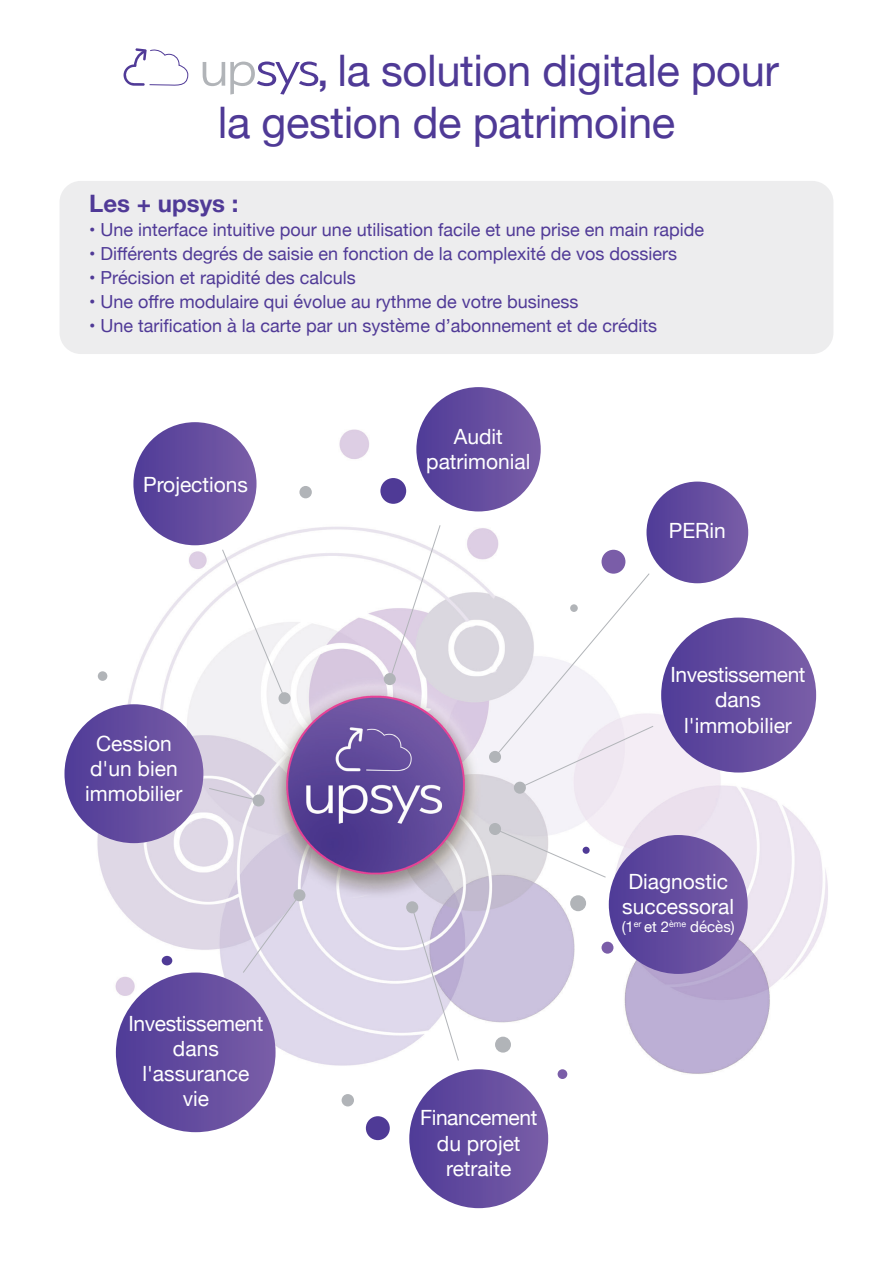
<style>
.page{position:relative;width:893px;height:1263px;background:#fff}
.page>*{position:absolute;margin:0;border:0;box-sizing:border-box;transform-origin:0 0}
.t1{font:43.5px/52.2px "Helvetica Neue";letter-spacing:-.01em;color:#4f3a96}
.t2{font:700 24px "Helvetica Neue";color:#503a97}
.t3{font:21px/25.2px "Helvetica Neue";color:#fff;text-align:center}
.t4{font:21px/25.2px "Helvetica Neue";letter-spacing:-.02em;color:#fff;text-align:center}
.t5{font:18px "Helvetica Neue";color:#503a97}
.t6{font:15px "Helvetica Neue";color:#fff}
.s1{font-weight:700;font-size:34.5px}
.s2{font-weight:700}
</style>
<div class="page">
<svg style="left:123px;top:48px;width:66px;height:38px"></svg>
<svg style="left:203px;top:62px;width:115px;height:33px"></svg>
<div style="left:60px;top:181px;width:773px;height:173px;background:#ededee;border-radius:21px"></div>
<img style="left:74px;top:387px;width:754px;height:818px">
<div style="left:416px;top:387px;width:125px;height:124px;background:linear-gradient(to right,#513d99,#7a5ea7);border-radius:62px"></div>
<div style="left:133px;top:422px;width:124px;height:123px;background:linear-gradient(to right,#523e99,#7b60a8);border-radius:62px"></div>
<div style="left:646px;top:482px;width:102px;height:101px;background:linear-gradient(to right,#533f99,#785ca6);border-radius:51px"></div>
<div style="left:116px;top:972px;width:160px;height:160px;background:linear-gradient(to right,#4f3b97,#7c61a9);border-radius:80px"></div>
<div style="left:409px;top:1069px;width:139px;height:139px;background:linear-gradient(to right,#513e99,#795da7);border-radius:69px"></div>
<div style="left:609px;top:835px;width:139px;height:139px;background:linear-gradient(to right,#4f3b97,#7b5fa8);border-radius:69px"></div>
<div style="left:64px;top:704px;width:139px;height:139px;background:linear-gradient(to right,#533f9a,#785ca6);border-radius:69px"></div>
<div style="left:661px;top:617px;width:155px;height:155px;background:linear-gradient(to right,#513d99,#795ea7);border-radius:77px"></div>
<div style="left:384px;top:673px;width:12px;height:12px;background:#b1b4b8;border-radius:50%"></div>
<div style="left:279px;top:692px;width:12px;height:12px;background:#b1b4b8;border-radius:50%"></div>
<div style="left:253px;top:794px;width:12px;height:12px;background:#b1b4b8;border-radius:50%"></div>
<div style="left:293px;top:889px;width:12px;height:12px;background:#b1b4b8;border-radius:50%"></div>
<div style="left:406px;top:901px;width:12px;height:12px;background:#b1b4b8;border-radius:50%"></div>
<div style="left:489px;top:823px;width:12px;height:12px;background:#b1b4b8;border-radius:50%"></div>
<div style="left:489px;top:751px;width:12px;height:12px;background:#b1b4b8;border-radius:50%"></div>
<div style="left:514px;top:782px;width:12px;height:12px;background:#b1b4b8;border-radius:50%"></div>
<svg style="left:208px;top:787px;width:51px;height:14px"></svg>
<svg style="left:242px;top:894px;width:58px;height:79px;background:#dad3e6"></svg>
<svg style="left:411px;top:906px;width:48px;height:155px"></svg>
<svg style="left:494px;top:828px;width:112px;height:50px"></svg>
<div style="left:299px;top:486px;width:13px;height:12px;background:#b1b4b8;border-radius:50%"></div>
<div style="left:98px;top:671px;width:9px;height:10px;background:#b1b4b8;border-radius:50%"></div>
<div style="left:342px;top:1094px;width:12px;height:12px;background:#b1b4b8;border-radius:50%"></div>
<div style="left:583px;top:847px;width:7px;height:7px;background:#4f3a96;border-radius:50%"></div>
<div style="left:380px;top:478px;width:26px;height:26px;background:#4f3a96;border-radius:50%"></div>
<div style="left:162px;top:956px;width:10px;height:9px;background:#4f3a96;border-radius:50%"></div>
<div style="left:366px;top:1116px;width:24px;height:24px;background:#4f3a96;border-radius:50%"></div>
<div style="left:601px;top:550px;width:24px;height:24px;background:#7a5da8;border-radius:50%"></div>
<div style="left:601px;top:942px;width:12px;height:12px;background:#7a5da8;border-radius:50%"></div>
<div style="left:558px;top:1069px;width:9px;height:10px;background:#7a5da8;border-radius:50%"></div>
<div style="left:570px;top:895px;width:16px;height:16px;background:#b1b4b8;border-radius:50%"></div>
<div style="left:495px;top:1037px;width:16px;height:15px;background:#b1b4b8;border-radius:50%"></div>
<svg style="left:222px;top:549px;width:64px;height:150px"></svg>
<svg style="left:389px;top:524px;width:52px;height:156px"></svg>
<svg style="left:494px;top:573px;width:160px;height:216px"></svg>
<h1 class="t1" style="left:218px;top:47px;width:563px;text-indent:100px"><span class="s1">,</span> la solution digitale pour la gestion de patrimoine</h1>
<h2 class="t2" style="left:89px;top:185px;width:151px">Les + upsys :</h2>
<p class="t5" style="left:89px;top:217px;width:616px"><span class="s2">•</span> Une interface intuitive pour une utilisation facile et une prise en main rapide</p>
<p class="t5" style="left:89px;top:241px;width:589px">• Différents degrés de saisie en fonction de la complexité de vos dossiers</p>
<p class="t5" style="left:89px;top:265px;width:268px">• Précision et rapidité des calculs</p>
<p class="t5" style="left:89px;top:289px;width:491px">• Une offre modulaire qui évolue au rythme de votre business</p>
<p class="t5" style="left:89px;top:313px;width:569px">• Une tarification à la carte par un système d’abonnement et de crédits</p>
<p class="t3" style="left:143px;top:473px;width:106px">Projections</p>
<p class="t3" style="left:85px;top:732px;width:99px">Cession d'un bien immobilier</p>
<p class="t3" style="left:128px;top:1012px;width:136px">Investissement dans l'assurance vie</p>
<p class="t3" style="left:426px;top:425px;width:106px">Audit patrimonial</p>
<p class="t4" style="left:420px;top:1106px;width:119px">Financement du projet retraite</p>
<p class="t3" style="left:669px;top:520px;width:59px">PERin</p>
<p class="t4" style="left:671px;top:663px;width:136px">Investissement dans l'immobilier</p>
<p class="t3" style="left:622px;top:870px;width:113px;text-align:left">Diagnostic successoral</p>
<p class="t6" style="left:622px;top:916px;width:115px">(1<sup>er</sup> et 2<sup>ème</sup> décès)</p>
</div>
